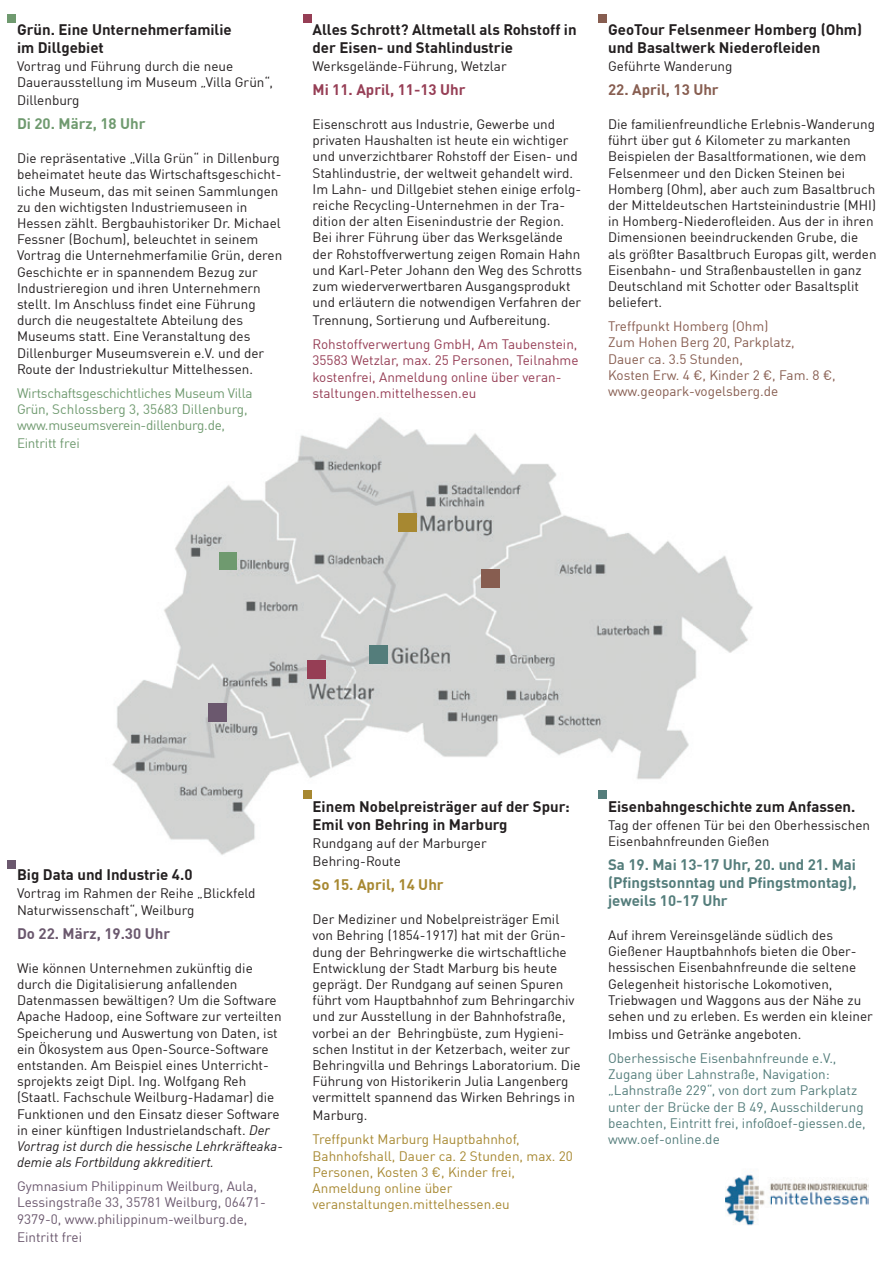
<style>
.page{position:relative;width:893px;height:1263px;background:#fff}
.page>*{position:absolute;margin:0;border:0;box-sizing:border-box;transform-origin:0 0}
.t1{font:700 15px/18px "DIN Offc";color:#231f20}
.t2{font:700 15px/18px "DIN Offc";color:#547d7b;text-align:justify}
.t3{font:700 15px "DIN Offc";color:#963e55}
.t4{font:700 15px "DIN Offc";color:#6b586e}
.t5{font:700 15px "DIN Offc";color:#a78831}
.t6{font:700 15px "DIN Offc";color:#6f9a6f}
.t7{font:700 15px "DIN Offc";color:#875d50}
.t8{font:13.5px/16.2px "DIN Offc";color:#231f20}
.t9{font:13.5px/16.2px "DIN Offc";color:#547d7b}
.t10{font:13.5px/16.2px "DIN Offc";color:#a78831}
.t11{font:13.5px/16.2px "DIN Offc";color:#963e55}
.t12{font:13.5px/16.2px "DIN Offc";color:#875d50}
.t13{font:13.5px/16.2px "DIN Offc";color:#6b586e}
.t14{font:13.5px/16.2px "DIN Offc";letter-spacing:-.02em;color:#6f9a6f}
.s1{font-style:italic}
</style>
<div class="page">
<img style="left:112px;top:417px;width:641px;height:438px">
<div style="left:8px;top:14px;width:8px;height:8px;background:#6f9a6f"></div>
<div style="left:303px;top:14px;width:8px;height:8px;background:#963e55"></div>
<div style="left:599px;top:14px;width:8px;height:8px;background:#875d50"></div>
<div style="left:8px;top:860px;width:8px;height:8px;background:#6b586e"></div>
<div style="left:303px;top:791px;width:8px;height:8px;background:#a78831"></div>
<div style="left:599px;top:791px;width:8px;height:8px;background:#547d7b"></div>
<div style="left:219px;top:552px;width:18px;height:17px;background:#6f9a6f"></div>
<div style="left:370px;top:645px;width:18px;height:19px;background:#547d7b"></div>
<div style="left:398px;top:514px;width:19px;height:18px;background:#a78831"></div>
<div style="left:209px;top:703px;width:18px;height:18px;background:#6b586e"></div>
<div style="left:481px;top:570px;width:18px;height:18px;background:#875d50"></div>
<div style="left:307px;top:661px;width:18px;height:18px;background:#963e55"></div>
<img style="left:725px;top:1174px;width:143px;height:52px">
<p class="t1" style="left:17px;top:20px;width:216px">Grün. Eine Unternehmerfamilie im Dillgebiet</p>
<p class="t8" style="left:17px;top:58px;width:257px">Vortrag und Führung durch die neue<br>Dauerausstellung im Museum „Villa Grün“,</p>
<p class="t8" style="left:17px;top:92px;width:64px">Dillenburg</p>
<p class="t6" style="left:17px;top:114px;width:130px">Di 20. März, 18 Uhr</p>
<p class="t8" style="left:17px;top:150px;width:267px">Die repräsentative „Villa Grün“ in Dillenburg beheimatet heute das Wirtschaftsgeschicht&shy;liche Museum, das mit seinen Sammlungen zu den wichtigsten Industriemuseen in Hessen zählt. Bergbauhistoriker Dr. Michael Fessner (Bochum), beleuchtet in seinem Vortrag die Unternehmerfamilie Grün, deren Geschichte er in spannendem Bezug zur Industrieregion und ihren Unternehmern stellt. Im Anschluss findet eine Führung durch die neugestaltete Abteilung des Museums statt. Eine Veranstaltung des Dillenburger Museumsverein e.V. und der Route der Industriekultur Mittelhessen.</p>
<p class="t14" style="left:17px;top:385px;width:237px">Wirtschaftsgeschichtliches Museum Villa<br>Grün, Schlossberg 3, 35683 Dillenburg, www.museumsverein-dillenburg.de,</p>
<p class="t14" style="left:17px;top:435px;width:64px">Eintritt frei</p>
<p class="t1" style="left:313px;top:20px;width:266px">Alles Schrott? Altmetall als Rohstoff in der Eisen- und Stahlindustrie</p>
<p class="t8" style="left:313px;top:58px;width:196px">Werksgelände-Führung, Wetzlar</p>
<p class="t3" style="left:313px;top:80px;width:155px">Mi 11. April, 11-13 Uhr</p>
<p class="t8" style="left:313px;top:116px;width:271px">Eisenschrott aus Industrie, Gewerbe und privaten Haushalten ist heute ein wichtiger und unverzichtbarer Rohstoff der Eisen- und Stahlindustrie, der weltweit gehandelt wird.<br>Im Lahn- und Dillgebiet stehen einige erfolg&shy;reiche Recycling-Unternehmen in der Tra&shy;dition der alten Eisenindustrie der Region.<br>Bei ihrer Führung über das Werksgelände der Rohstoffverwertung zeigen Romain Hahn und Karl-Peter Johann den Weg des Schrotts zum wiederverwertbaren Ausgangsprodukt und erläutern die notwendigen Verfahren der</p>
<p class="t8" style="left:313px;top:312px;width:239px">Trennung, Sortierung und Aufbereitung.</p>
<p class="t11" style="left:313px;top:336px;width:268px">Rohstoffverwertung GmbH, Am Taubenstein, 35583 Wetzlar, max. 25 Personen, Teilnahme kostenfrei, Anmeldung online über veran&shy;staltungen.mittelhessen.eu</p>
<p class="t1" style="left:608px;top:20px;width:256px">GeoTour Felsenmeer Homberg (Ohm) und Basaltwerk Niederofleiden</p>
<p class="t8" style="left:608px;top:58px;width:126px">Geführte Wanderung</p>
<p class="t7" style="left:608px;top:80px;width:112px">22. April, 13 Uhr</p>
<p class="t8" style="left:608px;top:116px;width:270px">Die familienfreundliche Erlebnis-Wanderung führt über gut 6 Kilometer zu markanten Beispielen der Basaltformationen, wie dem Felsenmeer und den Dicken Steinen bei Homberg (Ohm), aber auch zum Basaltbruch der Mitteldeutschen Hartsteinindustrie (MHI) in Homberg-Niederofleiden. Aus der in ihren Dimensionen beeindruckenden Grube, die als größter Basaltbruch Europas gilt, werden Eisenbahn- und Straßenbaustellen in ganz Deutschland mit Schotter oder Basaltsplit beliefert.</p>
<p class="t12" style="left:608px;top:318px;width:229px">Treffpunkt Homberg (Ohm)<br>Zum Hohen Berg 20, Parkplatz,<br>Dauer ca. 3.5 Stunden,<br>Kosten Erw. 4 €, Kinder 2 €, Fam. 8 €, www.geopark-vogelsberg.de</p>
<p class="t1" style="left:17px;top:865px;width:177px">Big Data und Industrie 4.0</p>
<p class="t8" style="left:17px;top:885px;width:240px">Vortrag im Rahmen der Reihe „Blickfeld<br>Naturwissenschaft“, Weilburg</p>
<p class="t4" style="left:17px;top:923px;width:155px">Do 22. März, 19.30 Uhr</p>
<p class="t8" style="left:17px;top:959px;width:267px">Wie können Unternehmen zukünftig die durch die Digitalisierung anfallenden Datenmassen bewältigen? Um die Software Apache Hadoop, eine Software zur verteilten Speicherung und Auswertung von Daten, ist ein Ökosystem aus Open-Source-Software entstanden. Am Beispiel eines Unterricht&shy;sprojekts zeigt Dipl. Ing. Wolfgang Reh (Staatl. Fachschule Weilburg-Hadamar) die Funktionen und den Einsatz dieser Software in einer künftigen Industrielandschaft. <span class="s1">Der Vortrag ist durch die hessische Lehrkräfteaka&shy;demie als Fortbildung akkreditiert.</span></p>
<p class="t13" style="left:17px;top:1178px;width:250px">Gymnasium Philippinum Weilburg, Aula,<br>Lessingstraße 33, 35781 Weilburg, 06471-<br>9379-0, www.philippinum-weilburg.de,</p>
<p class="t13" style="left:17px;top:1228px;width:67px">Eintritt frei</p>
<p class="t1" style="left:313px;top:797px;width:259px">Einem Nobelpreisträger auf der Spur:<br>Emil von Behring in Marburg</p>
<p class="t8" style="left:313px;top:834px;width:176px;line-height:18px">Rundgang auf der Marburger<br>Behring-Route</p>
<p class="t5" style="left:313px;top:875px;width:133px">So 15. April, 14 Uhr</p>
<p class="t8" style="left:313px;top:911px;width:270px">Der Mediziner und Nobelpreisträger Emil von Behring (1854-1917) hat mit der Grün&shy;dung der Behringwerke die wirtschaftliche Entwicklung der Stadt Marburg bis heute geprägt. Der Rundgang auf seinen Spuren führt vom Hauptbahnhof zum Behringarchiv und zur Ausstellung in der Bahnhofstraße, vorbei an der Behringbüste, zum Hygieni&shy;schen Institut in der Ketzerbach, weiter zur Behringvilla und Behrings Laboratorium. Die Führung von Historikerin Julia Langenberg vermittelt spannend das Wirken Behrings in</p>
<p class="t8" style="left:313px;top:1107px;width:56px">Marburg.</p>
<p class="t10" style="left:313px;top:1131px;width:262px">Treffpunkt Marburg Hauptbahnhof, Bahnhofshall, Dauer ca. 2 Stunden, max. 20<br>Personen, Kosten 3 €, Kinder frei, Anmeldung online über veranstaltungen.mittelhessen.eu</p>
<p class="t1" style="left:608px;top:796px;width:249px">Eisenbahngeschichte zum Anfassen.</p>
<p class="t8" style="left:608px;top:816px;width:264px">Tag der offenen Tür bei den Oberhessischen<br>Eisenbahnfreunden Gießen</p>
<p class="t2" style="left:608px;top:855px;width:250px">Sa 19. Mai 13-17 Uhr, 20. und 21. Mai (Pfingstsonntag und Pfingstmontag), jeweils 10-17 Uhr</p>
<p class="t8" style="left:608px;top:927px;width:266px">Auf ihrem Vereinsgelände südlich des Gießener Hauptbahnhofs bieten die Ober&shy;hessischen Eisenbahnfreunde die seltene Gelegenheit historische Lokomotiven, Triebwagen und Waggons aus der Nähe zu sehen und zu erleben. Es werden ein kleiner</p>
<p class="t8" style="left:608px;top:1026px;width:195px">Imbiss und Getränke angeboten.</p>
<p class="t9" style="left:608px;top:1050px;width:259px">Oberhessische Eisenbahnfreunde e.V., Zugang über Lahnstraße, Navigation: „Lahnstraße 229“, von dort zum Parkplatz unter der Brücke der B 49, Ausschilderung beachten, Eintritt frei, info@oef-giessen.de, www.oef-online.de</p>
</div>
